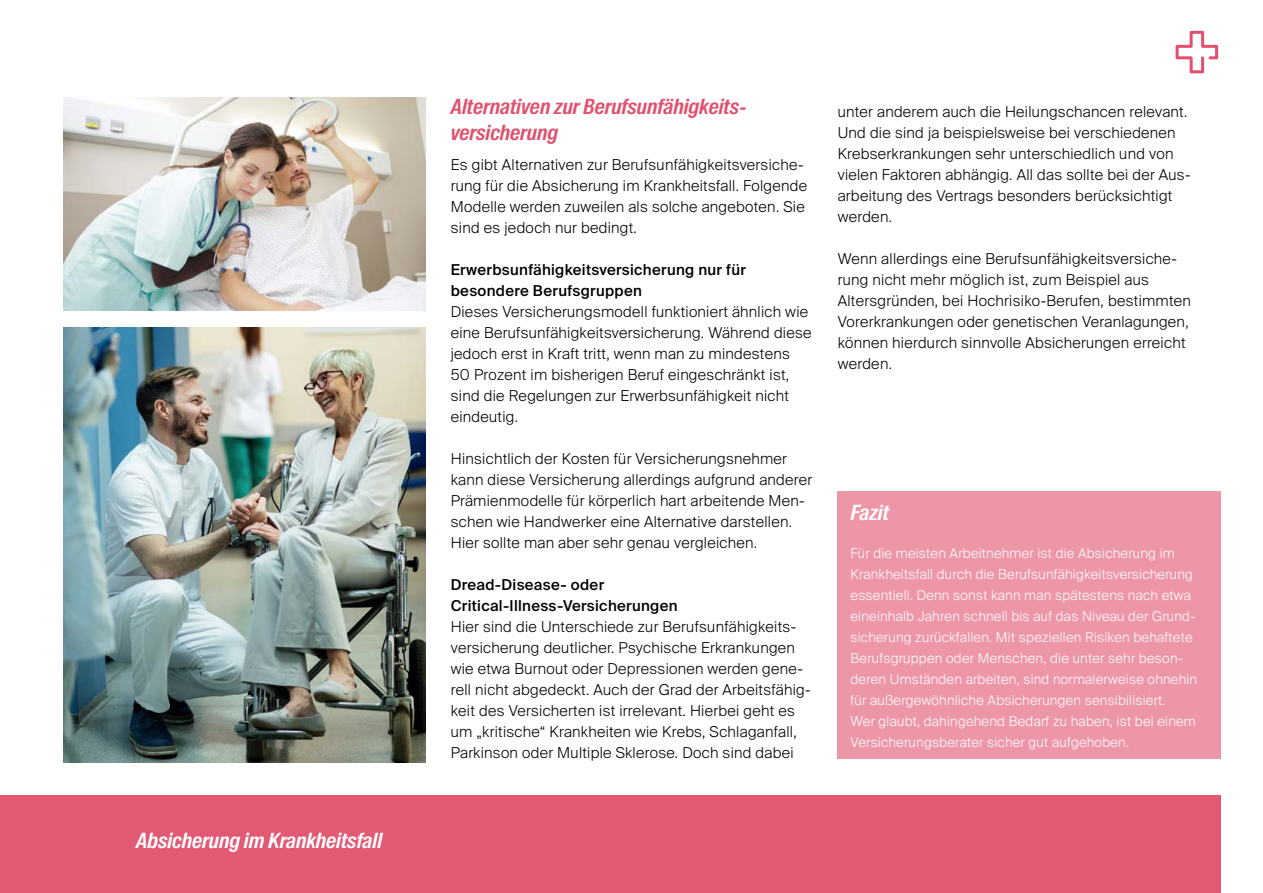
<style>
.page{position:relative;width:1263px;height:893px;background:#fff}
.page>*{position:absolute;margin:0;border:0;box-sizing:border-box;transform-origin:0 0}
.t1{font:italic 600 21px/25.5px "Suisse Intl Cond";color:#e1516d}
.t2{font:italic 600 21px "Suisse Intl Cond";color:#fff}
.t3{font:300 15px/21px "Suisse Intl";letter-spacing:.02em;color:#000}
.t4{font:500 15px/21px "Suisse Intl";letter-spacing:.02em;color:#000}
.t5{font:300 13.5px/21px "Suisse Intl";letter-spacing:.02em;color:#fff}
</style>
<div class="page">
<div style="left:0;top:795px;width:1220px;height:98px;background:#e25974"></div>
<div style="left:838px;top:491px;width:383px;height:268px;background:#ed96a7"></div>
<img style="left:64px;top:98px;width:361px;height:212px">
<img style="left:64px;top:328px;width:361px;height:434px">
<svg style="left:1175px;top:30px;width:44px;height:44px"></svg>
<h1 class="t2" style="left:136px;top:828px;width:248px">Absicherung im Krankheitsfall</h1>
<h1 class="t1" style="left:451px;top:94px;width:296px">Alternativen zur Berufsunfähigkeits&shy;versicherung</h1>
<p class="t3" style="left:451px;top:154px;width:358px">Es gibt Alternativen zur Berufsunfähigkeitsversiche&shy;rung für die Absicherung im Krankheitsfall. Folgende Modelle werden zuweilen als solche angeboten. Sie sind es jedoch nur bedingt.</p>
<p class="t4" style="left:451px;top:259px;width:297px">Erwerbsunfähigkeitsversicherung nur für besondere Berufsgruppen</p>
<p class="t3" style="left:451px;top:301px;width:362px">Dieses Versicherungsmodell funktioniert ähnlich wie eine Berufsunfähigkeitsversicherung. Während diese jedoch erst in Kraft tritt, wenn man zu mindestens 50 Prozent im bisherigen Beruf eingeschränkt ist, sind die Regelungen zur Erwerbsunfähigkeit nicht eindeutig.</p>
<p class="t3" style="left:451px;top:448px;width:363px">Hinsichtlich der Kosten für Versicherungsnehmer kann diese Versicherung allerdings aufgrund anderer Prämienmodelle für körperlich hart arbeitende Men&shy;schen wie Handwerker eine Alternative darstellen.<br>Hier sollte man aber sehr genau vergleichen.</p>
<p class="t4" style="left:451px;top:574px;width:228px">Dread-Disease- oder<br>Critical-Illness-Versicherungen</p>
<p class="t3" style="left:451px;top:616px;width:361px">Hier sind die Unterschiede zur Berufsunfähigkeits&shy;versicherung deutlicher. Psychische Erkrankungen wie etwa Burnout oder Depressionen werden gene&shy;rell nicht abgedeckt. Auch der Grad der Arbeitsfähig&shy;keit des Versicherten ist irrelevant. Hierbei geht es um „kritische“ Krankheiten wie Krebs, Schlaganfall, Parkinson oder Multiple Sklerose. Doch sind dabei</p>
<p class="t3" style="left:838px;top:101px;width:354px">unter anderem auch die Heilungschancen relevant.<br>Und die sind ja beispielsweise bei verschiedenen Krebserkrankungen sehr unterschiedlich und von vielen Faktoren abhängig. All das sollte bei der Aus&shy;arbeitung des Vertrags besonders berücksichtigt werden.</p>
<p class="t3" style="left:838px;top:248px;width:355px">Wenn allerdings eine Berufsunfähigkeitsversiche&shy;rung nicht mehr möglich ist, zum Beispiel aus Altersgründen, bei Hochrisiko-Berufen, bestimmten Vorerkrankungen oder genetischen Veranlagungen, können hierdurch sinnvolle Absicherungen erreicht werden.</p>
<h1 class="t2" style="left:850px;top:500px;width:40px">Fazit</h1>
<p class="t5" style="left:850px;top:543px;width:348px">Für die meisten Arbeitnehmer ist die Absicherung im Krankheitsfall durch die Berufsunfähigkeitsversicherung essentiell. Denn sonst kann man spätestens nach etwa eineinhalb Jahren schnell bis auf das Niveau der Grund&shy;sicherung zurückfallen. Mit speziellen Risiken behaftete Berufsgruppen oder Menschen, die unter sehr beson&shy;deren Umständen arbeiten, sind normalerweise ohnehin für außergewöhnliche Absicherungen sensibilisiert.<br>Wer glaubt, dahingehend Bedarf zu haben, ist bei einem Versicherungsberater sicher gut aufgehoben.</p>
</div>
